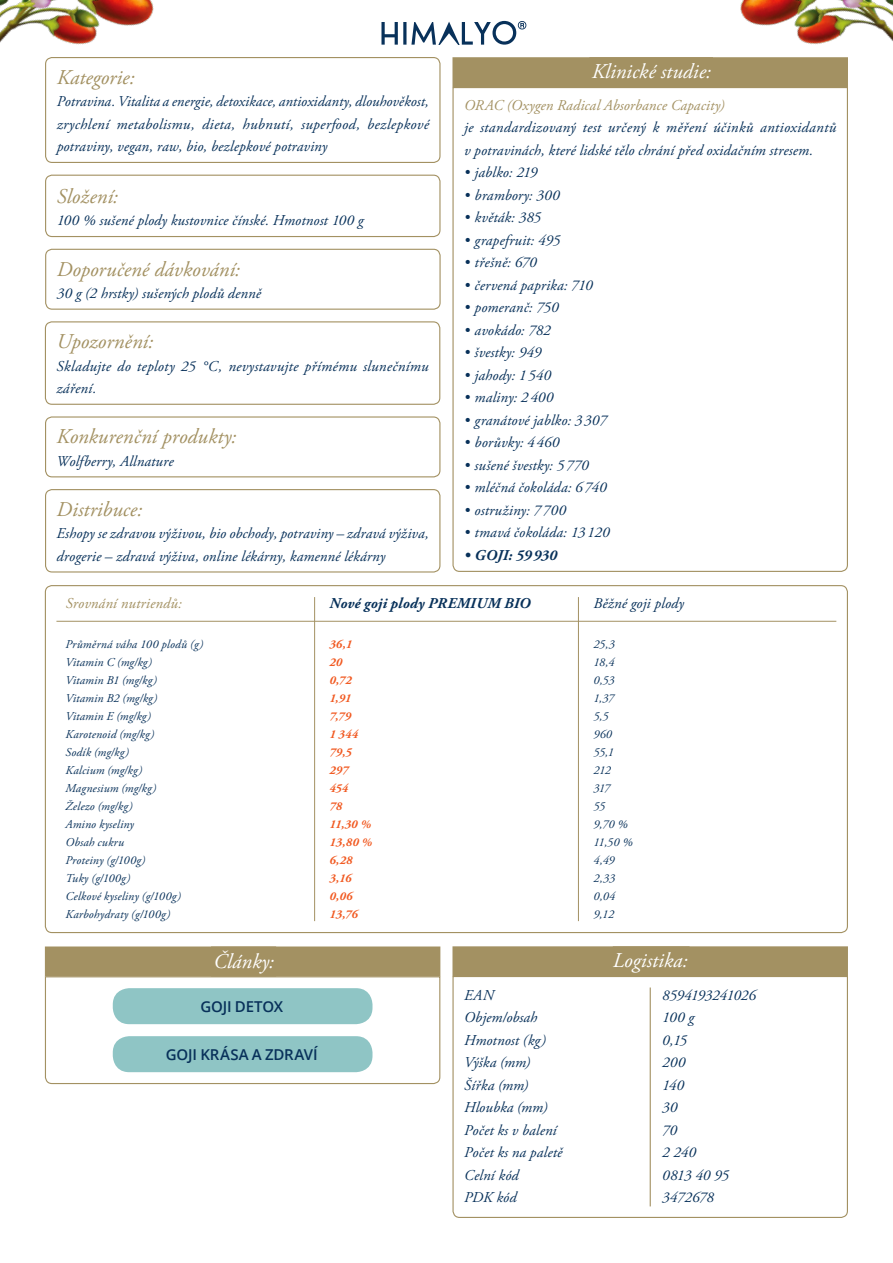
<style>
.page{position:relative;width:893px;height:1263px;background:#fff}
.page>*{position:absolute;margin:0;border:0;box-sizing:border-box;transform-origin:0 0}
.t1{font:italic 21px "Adobe Garamond Pro";color:#a39162}
.t2{font:italic 21px "Adobe Garamond Pro";color:#fff}
.t3{font:italic 15px/22.5px "Adobe Garamond Pro";letter-spacing:.01em;color:#08315a}
.t4{font:italic 15px "Adobe Garamond Pro";letter-spacing:.005em;color:#a39162}
.t5{font:italic 15px/22.5px "Adobe Garamond Pro";letter-spacing:-.01em;color:#08315a}
.t6{font:italic 700 15px "Adobe Garamond Pro";letter-spacing:.01em;color:#08315a}
.t7{font:600 15px "Open Sans";letter-spacing:-.015em;color:#08315a}
.t8{font:italic 12px/18px "Adobe Garamond Pro";letter-spacing:.015em;color:#08315a}
.t9{font:italic 700 12px/18px "Adobe Garamond Pro";letter-spacing:.015em;color:#f15a22}
.t10{font:italic 12px/18px "Adobe Garamond Pro";letter-spacing:-.01em;color:#08315a}
</style>
<div class="page">
<svg style="left:381px;top:21px;width:145px;height:24px"></svg>
<img style="left:740px;top:0;width:153px;height:44px">
<img style="left:0;top:0;width:154px;height:61px">
<div style="left:45px;top:416px;width:395px;height:61px;border:1px solid #a39162;border-radius:7px"></div>
<div style="left:45px;top:489px;width:395px;height:83px;border:1px solid #a39162;border-radius:7px"></div>
<svg style="left:452px;top:87px;width:396px;height:485px"></svg>
<svg style="left:44px;top:976px;width:397px;height:109px"></svg>
<div style="left:452px;top:57px;width:396px;height:30px;background:#a39162"></div>
<div style="left:45px;top:946px;width:395px;height:30px;background:#a39162"></div>
<div style="left:45px;top:57px;width:395px;height:106px;border:1px solid #a39162;border-radius:7px"></div>
<div style="left:45px;top:175px;width:395px;height:62px;border:1px solid #a39162;border-radius:7px"></div>
<div style="left:45px;top:249px;width:396px;height:61px;border:1px solid #a39162;border-radius:7px"></div>
<div style="left:45px;top:321px;width:395px;height:84px;border:1px solid #a39162;border-radius:7px"></div>
<div style="left:113px;top:988px;width:259px;height:36px;background:#8fc5c5;border-radius:16px"></div>
<div style="left:113px;top:1036px;width:259px;height:36px;background:#8fc5c5;border-radius:16px"></div>
<svg style="left:452px;top:976px;width:396px;height:242px"></svg>
<div style="left:452px;top:946px;width:396px;height:30px;background:#a39162"></div>
<hr style="left:650px;top:987px;width:1px;height:219px;background:#a39162">
<hr style="left:314px;top:597px;width:1px;height:324px;background:#a39162">
<hr style="left:578px;top:597px;width:1px;height:324px;background:#a39162">
<hr style="left:56px;top:621px;width:780px;height:1px;background:#a39162">
<h1 class="t1" style="left:57px;top:65px;width:79px">Kategorie:</h1>
<p class="t3" style="left:57px;top:91px;width:374px;text-align:justify">Potravina. Vitalita a energie, detoxikace, antioxidanty, dlouhověkost, zrychlení metabolismu, dieta, hubnutí, superfood, bezlepkové potraviny, vegan, raw, bio, bezlepkové potraviny</p>
<h1 class="t1" style="left:57px;top:184px;width:63px">Složení:</h1>
<p class="t3" style="left:57px;top:210px;width:308px">100 % sušené plody kustovnice čínské. Hmotnost 100 g</p>
<h1 class="t1" style="left:57px;top:256px;width:185px">Doporučené dávkování:</h1>
<p class="t3" style="left:57px;top:282px;width:206px">30 g (2 hrstky) sušených plodů denně</p>
<h1 class="t1" style="left:56px;top:329px;width:98px">Upozornění:</h1>
<p class="t3" style="left:56px;top:355px;width:374px">Skladujte do teploty 25 °C, nevystavujte přímému slunečnímu záření.</p>
<h1 class="t1" style="left:57px;top:424px;width:181px">Konkurenční produkty:</h1>
<p class="t3" style="left:57px;top:450px;width:118px">Wolfberry, Allnature</p>
<h1 class="t1" style="left:57px;top:497px;width:87px">Distribuce:</h1>
<p class="t3" style="left:57px;top:523px;width:374px">Eshopy se zdravou výživou, bio obchody, potraviny – zdravá výživa, drogerie – zdravá výživa, online lékárny, kamenné lékárny</p>
<h1 class="t2" style="left:592px;top:59px;width:121px">Klinické studie:</h1>
<p class="t4" style="left:464px;top:96px;width:262px">ORAC (Oxygen Radical Absorbance Capacity)</p>
<p class="t3" style="left:464px;top:116px;width:374px">je standardizovaný test určený k měření účinků antioxidantů v potravinách, které lidské tělo chrání před oxidačním stresem.</p>
<p class="t3" style="left:464px;top:161px;width:75px">• jablko: 219</p>
<p class="t3" style="left:464px;top:184px;width:97px">• brambory: 300</p>
<p class="t3" style="left:464px;top:206px;width:78px">• květák: 385</p>
<p class="t3" style="left:464px;top:229px;width:98px">• grapefruit: 495</p>
<p class="t3" style="left:464px;top:251px;width:74px">• třešně: 670</p>
<p class="t3" style="left:464px;top:274px;width:130px">• červená paprika: 710</p>
<p class="t3" style="left:464px;top:296px;width:96px">• pomeranč: 750</p>
<p class="t3" style="left:464px;top:319px;width:88px">• avokádo: 782</p>
<p class="t3" style="left:464px;top:341px;width:79px">• švestky: 949</p>
<p class="t3" style="left:464px;top:364px;width:88px">• jahody: 1 540</p>
<p class="t3" style="left:464px;top:386px;width:91px">• maliny: 2400</p>
<p class="t3" style="left:464px;top:409px;width:144px">• granátové jablko: 3 307</p>
<p class="t3" style="left:464px;top:431px;width:97px">• borůvky: 4 460</p>
<p class="t3" style="left:464px;top:454px;width:126px">• sušené švestky: 5770</p>
<p class="t3" style="left:464px;top:476px;width:144px">• mléčná čokoláda: 6740</p>
<p class="t3" style="left:464px;top:499px;width:103px">• ostružiny: 7700</p>
<p class="t3" style="left:464px;top:521px;width:147px">• tmavá čokoláda: 13120</p>
<p class="t6" style="left:464px;top:546px;width:94px">• GOJI: 59930</p>
<p class="t4" style="left:66px;top:594px;width:118px">Srovnání nutriendů:</p>
<p class="t6" style="left:330px;top:594px;width:202px">Nové goji plody PREMIUM BIO</p>
<p class="t3" style="left:593px;top:592px;width:92px">Běžné goji plody</p>
<p class="t8" style="left:65px;top:635px;width:139px">Průměrná váha 100 plodů (g)<br>Vitamin C (mg/kg)<br>Vitamin B1 (mg/kg)<br>Vitamin B2 (mg/kg)<br>Vitamin E (mg/kg)<br>Karotenoid (mg/kg)<br>Sodík (mg/kg)<br>Kalcium (mg/kg)<br>Magnesium (mg/kg)<br>Železo (mg/kg)<br>Amino kyseliny<br>Obsah cukru<br>Proteiny (g/100g)<br>Tuky (g/100g)<br>Celkové kyseliny (g/100g)<br>Karbohydraty (g/100g)</p>
<p class="t9" style="left:329px;top:635px;width:44px">36,1<br>20<br>0,72<br>1,91<br>7,79<br>1 344<br>79,5<br>297<br>454<br>78<br>11,30 %<br>13,80 %<br>6,28<br>3,16<br>0,06<br>13,76</p>
<p class="t10" style="left:593px;top:635px;width:41px">25,3<br>18,4<br>0,53<br>1,37<br>5,5<br>960<br>55,1<br>212<br>317<br>55<br>9,70 %<br>11,50 %<br>4,49<br>2,33<br>0,04<br>9,12</p>
<h1 class="t2" style="left:213px;top:948px;width:62px">Články:</h1>
<p class="t7" style="left:200px;top:996px;width:84px">GOJI DETOX</p>
<p class="t7" style="left:166px;top:1044px;width:153px">GOJI KRÁSA A ZDRAVÍ</p>
<h1 class="t2" style="left:613px;top:948px;width:76px">Logistika:</h1>
<p class="t3" style="left:464px;top:984px;width:100px">EAN<br>Objem/obsah<br>Hmotnost (kg)<br>Výška (mm)<br>Šířka (mm)<br>Hloubka (mm)<br>Počet ks v balení<br>Počet ks na paletě<br>Celní kód<br>PDK kód</p>
<p class="t5" style="left:662px;top:984px;width:95px">8594193241026<br>100 g<br>0,15<br>200<br>140<br>30<br>70<br>2 240<br>0813 40 95<br>3472678</p>
</div>
